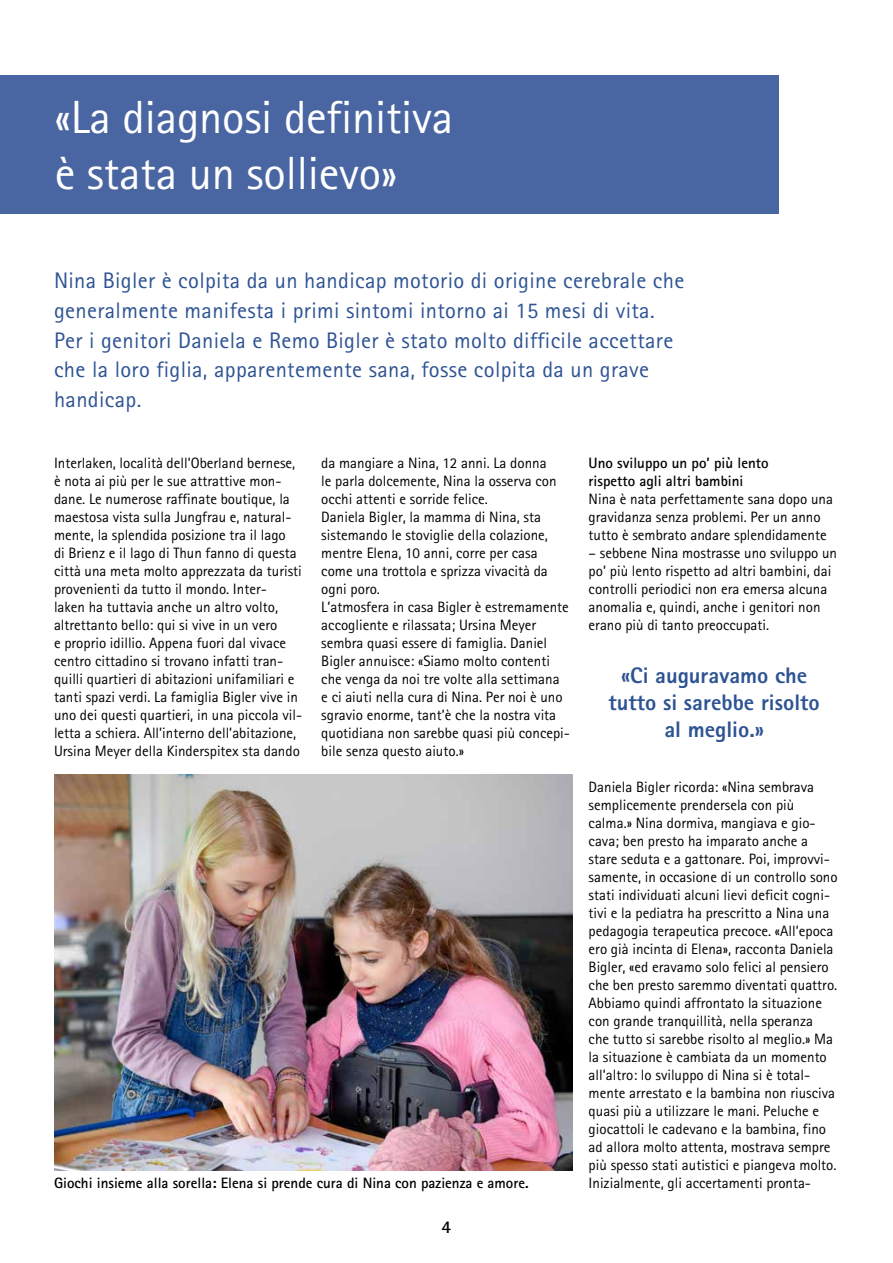
<style>
.page{position:relative;width:893px;height:1263px;background:#fff}
.page>*{position:absolute;margin:0;border:0;box-sizing:border-box;transform-origin:0 0}
.t1{font:46.5px/55.8px "Rotis Sans Serif";letter-spacing:-.005em;color:#fff}
.t2{font:22.5px/29.7px "Rotis Sans Serif";letter-spacing:.015em;color:#2d5393}
.t3{font:800 22.5px/27px "Rotis Sans Serif";color:#2d5393;text-align:center}
.t4{font:700 18px "Rotis Sans Serif";color:#000}
.t5{font:15px/18px "Rotis Sans Serif";color:#000}
.t6{font:700 15px/18px "Rotis Sans Serif";color:#000}
</style>
<div class="page">
<div style="left:0;top:75px;width:779px;height:139px;background:#4a66a2"></div>
<img style="left:54px;top:774px;width:518px;height:396px">
<h1 class="t1" style="left:55px;top:89px;width:400px">«La diagnosi definitiva è stata un sollievo»</h1>
<p class="t2" style="left:54px;top:265px;width:632px">Nina Bigler è colpita da un handicap motorio di origine cerebrale che generalmente manifesta i primi sintomi intorno ai 15 mesi di vita.<br>Per i genitori Daniela e Remo Bigler è stato molto difficile accettare che la loro figlia, apparentemente sana, fosse colpita da un grave handicap.</p>
<p class="t5" style="left:54px;top:454px;width:250px">Interlaken, località dell’Oberland bernese, è nota ai più per le sue attrattive mon&shy;dane. Le numerose raffinate boutique, la maestosa vista sulla Jungfrau e, natural&shy;mente, la splendida posizione tra il lago<br>di Brienz e il lago di Thun fanno di questa città una meta molto apprezzata da turisti provenienti da tutto il mondo. Inter-<br>laken ha tuttavia anche un altro volto, altrettanto bello: qui si vive in un vero<br>e proprio idillio. Appena fuori dal vivace centro cittadino si trovano infatti tran&shy;quilli quartieri di abitazioni unifamiliari e tanti spazi verdi. La famiglia Bigler vive in uno dei questi quartieri, in una piccola vil&shy;letta a schiera. All’interno dell’abitazione, Ursina Meyer della Kinderspitex sta dando</p>
<p class="t5" style="left:321px;top:454px;width:250px">da mangiare a Nina, 12 anni. La donna<br>le parla dolcemente, Nina la osserva con occhi attenti e sorride felice.<br>Daniela Bigler, la mamma di Nina, sta sistemando le stoviglie della colazione, mentre Elena, 10 anni, corre per casa come una trottola e sprizza vivacità da ogni poro.<br>L’atmosfera in casa Bigler è estremamente accogliente e rilassata; Ursina Meyer sembra quasi essere di famiglia. Daniel Bigler annuisce: «Siamo molto contenti che venga da noi tre volte alla settimana e ci aiuti nella cura di Nina. Per noi è uno sgravio enorme, tant’è che la nostra vita quotidiana non sarebbe quasi più concepi&shy;bile senza questo aiuto.»</p>
<p class="t6" style="left:589px;top:454px;width:181px">Uno sviluppo un po’ più lento rispetto agli altri bambini</p>
<p class="t5" style="left:589px;top:490px;width:246px">Nina è nata perfettamente sana dopo una gravidanza senza problemi. Per un anno tutto è sembrato andare splendidamente</p>
<p class="t5" style="left:589px;top:544px;width:250px">– sebbene Nina mostrasse uno sviluppo un po’ più lento rispetto ad altri bambini, dai controlli periodici non era emersa alcuna anomalia e, quindi, anche i genitori non erano più di tanto preoccupati.</p>
<h2 class="t3" style="left:609px;top:662px;width:213px">«Ci auguravamo che tutto si sarebbe risolto al meglio.»</h2>
<p class="t6" style="left:54px;top:1174px;width:476px">Giochi insieme alla sorella: Elena si prende cura di Nina con pazienza e amore.</p>
<p class="t4" style="left:442px;top:1215px;width:11px">4</p>
<p class="t5" style="left:589px;top:778px;width:251px">Daniela Bigler ricorda: «Nina sembrava semplicemente prendersela con più calma.» Nina dormiva, mangiava e gio&shy;cava; ben presto ha imparato anche a stare seduta e a gattonare. Poi, improvvi&shy;samente, in occasione di un controllo sono stati individuati alcuni lievi deficit cogni&shy;tivi e la pediatra ha prescritto a Nina una pedagogia terapeutica precoce. «All’epoca ero già incinta di Elena», racconta Daniela Bigler, «ed eravamo solo felici al pensiero che ben presto saremmo diventati quattro.<br>Abbiamo quindi affrontato la situazione con grande tranquillità, nella speranza<br>che tutto si sarebbe risolto al meglio.» Ma la situazione è cambiata da un momento all’altro: lo sviluppo di Nina si è total&shy;mente arrestato e la bambina non riusciva quasi più a utilizzare le mani. Peluche e giocattoli le cadevano e la bambina, fino ad allora molto attenta, mostrava sempre più spesso stati autistici e piangeva molto.<br>Inizialmente, gli accertamenti pronta-</p>
</div>
